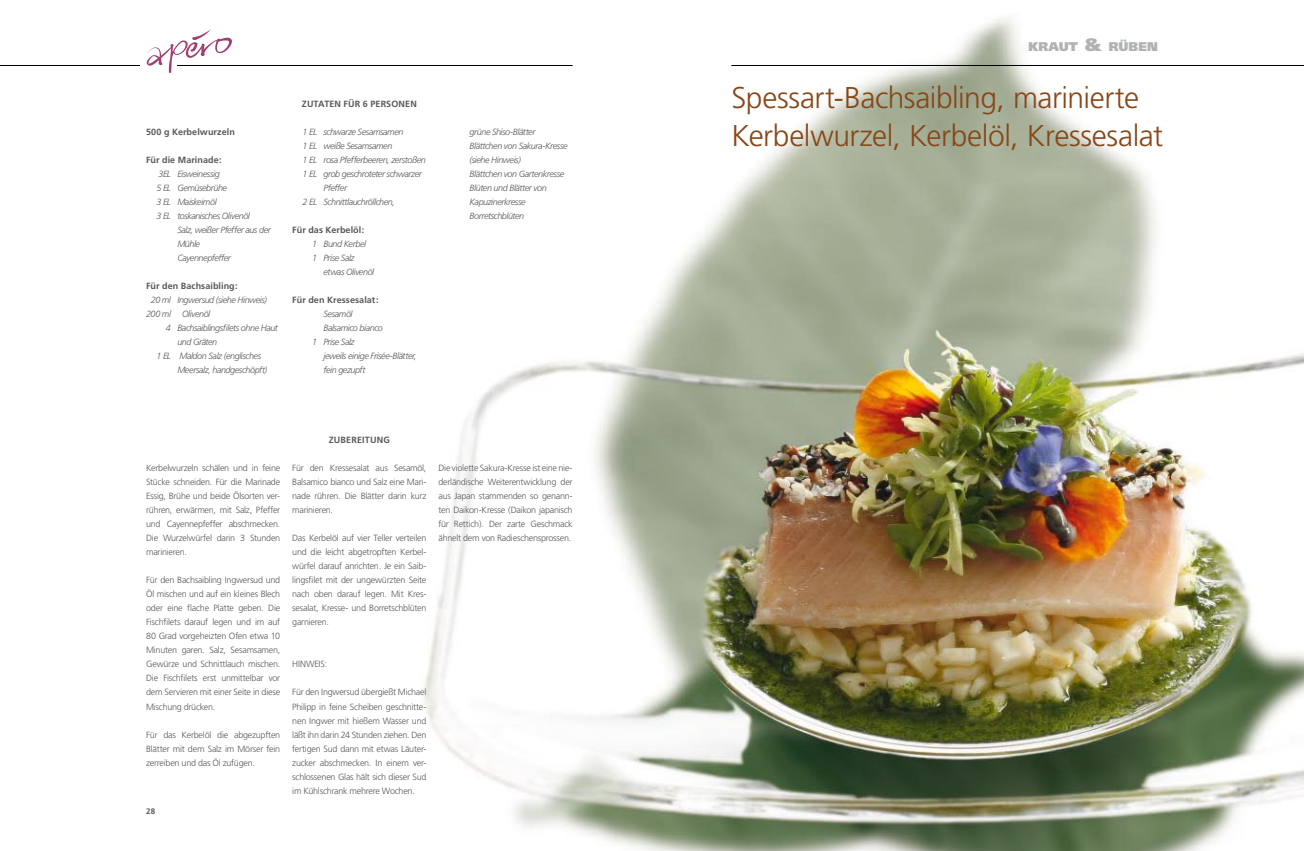
<style>
.page{position:relative;width:1304px;height:851px;background:#fff}
.page>*{position:absolute;margin:0;border:0;box-sizing:border-box;transform-origin:0 0}
.t1{font:300 30px/38px "Frutiger";letter-spacing:-.015em;color:#874717}
.t2{font:900 12.6px "Frutiger";letter-spacing:-.005em;color:#b1b2b4}
.t3{font:300 9px/14px "Frutiger";letter-spacing:-.025em;color:#58585a;text-align:justify}
.t4{font:italic 300 9px/14px "Frutiger";letter-spacing:-.05em;color:#58585a}
.t5{font:700 9px "Frutiger";letter-spacing:.01em;color:#58585a}
.t6{font:700 8px "Frutiger";color:#58585a}
.s1{font-size:18px}
</style>
<div class="page">
<img style="left:423px;top:19px;width:881px;height:831px">
<hr style="left:731px;top:65px;width:573px;height:1px;background:#000">
<hr style="left:0;top:65px;width:573px;height:1px;background:#000">
<div style="left:140px;top:57px;width:37px;height:18px;background:#fff"></div>
<svg style="left:147px;top:30px;width:85px;height:43px"></svg>
<p class="t5" style="left:146px;top:126px;width:90px">500 g Kerbelwurzeln</p>
<p class="t5" style="left:146px;top:154px;width:77px">Für die Marinade:</p>
<p class="t4" style="left:158px;top:167px;width:63px">3EL Eisweinessig</p>
<p class="t4" style="left:156px;top:181px;width:72px">5 EL Gemüsebrühe</p>
<p class="t4" style="left:156px;top:195px;width:62px">3 EL Maiskeimöl</p>
<p class="t4" style="left:156px;top:209px;width:95px">3 EL toskanisches Olivenöl</p>
<p class="t4" style="left:177px;top:223px;width:95px">Salz, weißer Pfeffer aus der</p>
<p class="t4" style="left:177px;top:237px;width:24px">Mühle</p>
<p class="t4" style="left:177px;top:251px;width:55px">Cayennepfeffer</p>
<p class="t5" style="left:146px;top:280px;width:93px">Für den Bachsaibling:</p>
<p class="t4" style="left:146px;top:293px;width:122px;text-indent:5px">20 ml Ingwersud (siehe Hinweis)<br>200 ml Olivenöl</p>
<p class="t4" style="left:166px;top:321px;width:114px">4 Bachsaiblingsfilets ohne Haut</p>
<p class="t4" style="left:177px;top:335px;width:41px">und Gräten</p>
<p class="t4" style="left:156px;top:349px;width:106px">1 EL Maldon Salz (englisches</p>
<p class="t4" style="left:177px;top:363px;width:91px">Meersalz, handgeschöpft)</p>
<p class="t5" style="left:302px;top:98px;width:116px">ZUTATEN FÜR 6 PERSONEN</p>
<p class="t4" style="left:303px;top:125px;width:102px">1 EL schwarze Sesamsamen</p>
<p class="t4" style="left:303px;top:139px;width:91px">1 EL weiße Sesamsamen</p>
<p class="t4" style="left:303px;top:153px;width:125px">1 EL rosa Pfefferbeeren, zerstoßen</p>
<p class="t4" style="left:303px;top:167px;width:121px">1 EL grob geschroteter schwarzer</p>
<p class="t4" style="left:323px;top:181px;width:25px">Pfeffer</p>
<p class="t4" style="left:303px;top:195px;width:94px">2 EL Schnittlauchröllchen,</p>
<p class="t5" style="left:292px;top:224px;width:74px">Für das Kerbelöl:</p>
<p class="t4" style="left:312px;top:237px;width:56px">1 Bund Kerbel<br>1 Prise Salz</p>
<p class="t4" style="left:323px;top:265px;width:52px">etwas Olivenöl</p>
<p class="t5" style="left:292px;top:294px;width:88px">Für den Kressesalat:</p>
<p class="t4" style="left:323px;top:307px;width:31px">Sesamöl</p>
<p class="t4" style="left:323px;top:321px;width:61px">Balsamico bianco</p>
<p class="t4" style="left:312px;top:335px;width:44px">1 Prise Salz</p>
<p class="t4" style="left:323px;top:349px;width:95px">jeweils einige Frisée-Blätter,</p>
<p class="t4" style="left:323px;top:363px;width:43px">fein gezupft</p>
<p class="t4" style="left:470px;top:125px;width:100px">grüne Shiso-Blätter<br>Blättchen von Sakura-Kresse (siehe Hinweis)<br>Blättchen von Gartenkresse<br>Blüten und Blätter von<br>Kapuzinerkresse<br>Borretschblüten</p>
<p class="t3" style="left:146px;top:461px;width:136px">Kerbelwurzeln schälen und in feine Stücke schneiden. Für die Marinade Essig, Brühe und beide Ölsorten ver&shy;rühren, erwärmen, mit Salz, Pfeffer und Cayennepfeffer abschmecken.<br>Die Wurzelwürfel darin 3 Stunden marinieren.</p>
<p class="t3" style="left:146px;top:573px;width:136px">Für den Bachsaibling Ingwersud und Öl mischen und auf ein kleines Blech oder eine flache Platte geben. Die Fischfilets darauf legen und im auf 80 Grad vorgeheizten Ofen etwa 10<br>Minuten garen. Salz, Sesamsamen, Gewürze und Schnittlauch mischen.<br>Die Fischfilets erst unmittelbar vor dem Servieren mit einer Seite in diese Mischung drücken.</p>
<p class="t3" style="left:146px;top:727px;width:136px">Für das Kerbelöl die abgezupften Blätter mit dem Salz im Mörser fein zerreiben und das Öl zufügen.</p>
<p class="t6" style="left:146px;top:806px;width:11px">28</p>
<p class="t5" style="left:329px;top:435px;width:62px">ZUBEREITUNG</p>
<p class="t3" style="left:292px;top:461px;width:136px">Für den Kressesalat aus Sesamöl, Balsamico bianco und Salz eine Mari&shy;nade rühren. Die Blätter darin kurz marinieren.</p>
<p class="t3" style="left:292px;top:531px;width:136px">Das Kerbelöl auf vier Teller verteilen und die leicht abgetropften Kerbel&shy;würfel darauf anrichten. Je ein Saib&shy;lingsfilet mit der ungewürzten Seite nach oben darauf legen. Mit Kres&shy;sesalat, Kresse- und Borretschblüten garnieren.</p>
<p class="t3" style="left:292px;top:657px;width:37px">HINWEIS:</p>
<p class="t3" style="left:292px;top:685px;width:136px">Für den Ingwersud übergießt Michael Philipp in feine Scheiben geschnitte&shy;nen Ingwer mit hießem Wasser und läßt ihn darin 24 Stunden ziehen. Den fertigen Sud dann mit etwas Läuter&shy;zucker abschmecken. In einem ver&shy;schlossenen Glas hält sich dieser Sud im Kühlschrank mehrere Wochen.</p>
<p class="t3" style="left:438px;top:461px;width:136px">Die violette Sakura-Kresse ist eine nie&shy;derländische Weiterentwicklung der aus Japan stammenden so genann&shy;ten Daikon-Kresse (Daikon japanisch für Rettich). Der zarte Geschmack ähnelt dem von Radieschensprossen.</p>
<h2 class="t2" style="left:1028px;top:39px;width:131px">KRAUT <span class="s1">&amp;</span> RÜBEN</h2>
<h1 class="t1" style="left:731px;top:79px;width:433px">Spessart-Bachsaibling, marinierte<br>Kerbelwurzel, Kerbelöl, Kressesalat</h1>
</div>
